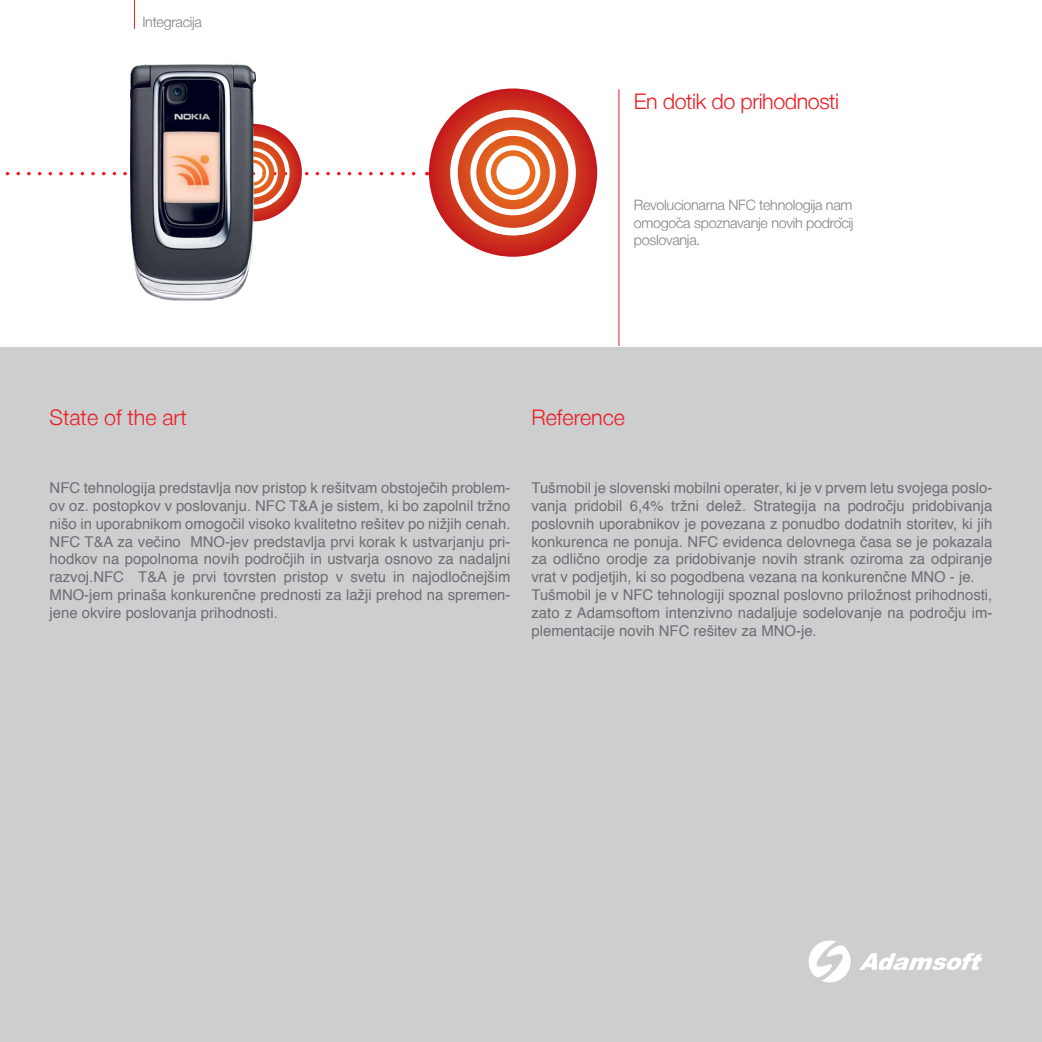
<style>
.page{position:relative;width:1042px;height:1042px;background:#fff}
.page>*{position:absolute;margin:0;border:0;box-sizing:border-box;transform-origin:0 0}
.t1{font:300 21px "Helvetica Neue";color:#ed1d24}
.t2{font:300 21px "Helvetica Neue";letter-spacing:-.02em;color:#ed1d24}
.t3{font:14.88px/17.8px "Helvetica";color:#6d6e71;text-align:justify}
.t4{font:300 14px/17.5px "Helvetica Neue";letter-spacing:-.02em;color:#808285;text-align:justify}
</style>
<div class="page">
<div style="left:0;top:348px;width:1042px;height:694px;background:#cccecf"></div>
<svg style="left:427px;top:88px;width:170px;height:169px"></svg>
<svg style="left:5px;top:125px;width:411px;height:96px"></svg>
<img style="left:130px;top:63px;width:133px;height:238px">
<svg style="left:134px;top:0;width:1px;height:29px"></svg>
<hr style="left:618px;top:89px;width:1px;height:257px;background:#ed1d24">
<svg style="left:859px;top:953px;width:123px;height:17px"></svg>
<svg style="left:808px;top:940px;width:42px;height:42px"></svg>
<p class="t4" style="left:142px;top:13px;width:61px">Integracija</p>
<h1 class="t2" style="left:634px;top:88px;width:207px">En dotik do prihodnosti</h1>
<p class="t4" style="left:634px;top:196px;width:221px">Revolucionarna NFC tehnologija nam omogoca spoznavanje novih podrocij poslovanja.</p>
<h1 class="t1" style="left:50px;top:404px;width:139px">State of the art</h1>
<h1 class="t1" style="left:531px;top:404px;width:95px">Reference</h1>
<p class="t3" style="left:50px;top:479px;width:462px">NFC tehnologija predstavlja nov pristop k rešitvam obstoječih problem&shy;ov oz. postopkov v poslovanju. NFC T&amp;A je sistem, ki bo zapolnil tržno nišo in uporabnikom omogočil visoko kvalitetno rešitev po nižjih cenah.<br>NFC T&amp;A za večino MNO-jev predstavlja prvi korak k ustvarjanju pri&shy;hodkov na popolnoma novih področjih in ustvarja osnovo za nadaljni razvoj.NFC T&amp;A je prvi tovrsten pristop v svetu in najodločnejšim MNO-jem prinaša konkurenčne prednosti za lažji prehod na spremen&shy;jene okvire poslovanja prihodnosti.</p>
<p class="t3" style="left:531px;top:479px;width:462px;text-align:left">Tušmobil je slovenski mobilni operater, ki je v prvem letu svojega poslo&shy;vanja pridobil 6,4% tržni delež. Strategija na področju pridobivanja poslovnih uporabnikov je povezana z ponudbo dodatnih storitev, ki jih konkurenca ne ponuja. NFC evidenca delovnega časa se je pokazala za odlično orodje za pridobivanje novih strank oziroma za odpiranje vrat v podjetjih, ki so pogodbena vezana na konkurenčne MNO - je.<br>Tušmobil je v NFC tehnologiji spoznal poslovno priložnost prihodnosti, zato z Adamsoftom intenzivno nadaljuje sodelovanje na področju im&shy;plementacije novih NFC rešitev za MNO-je.</p>
</div>
